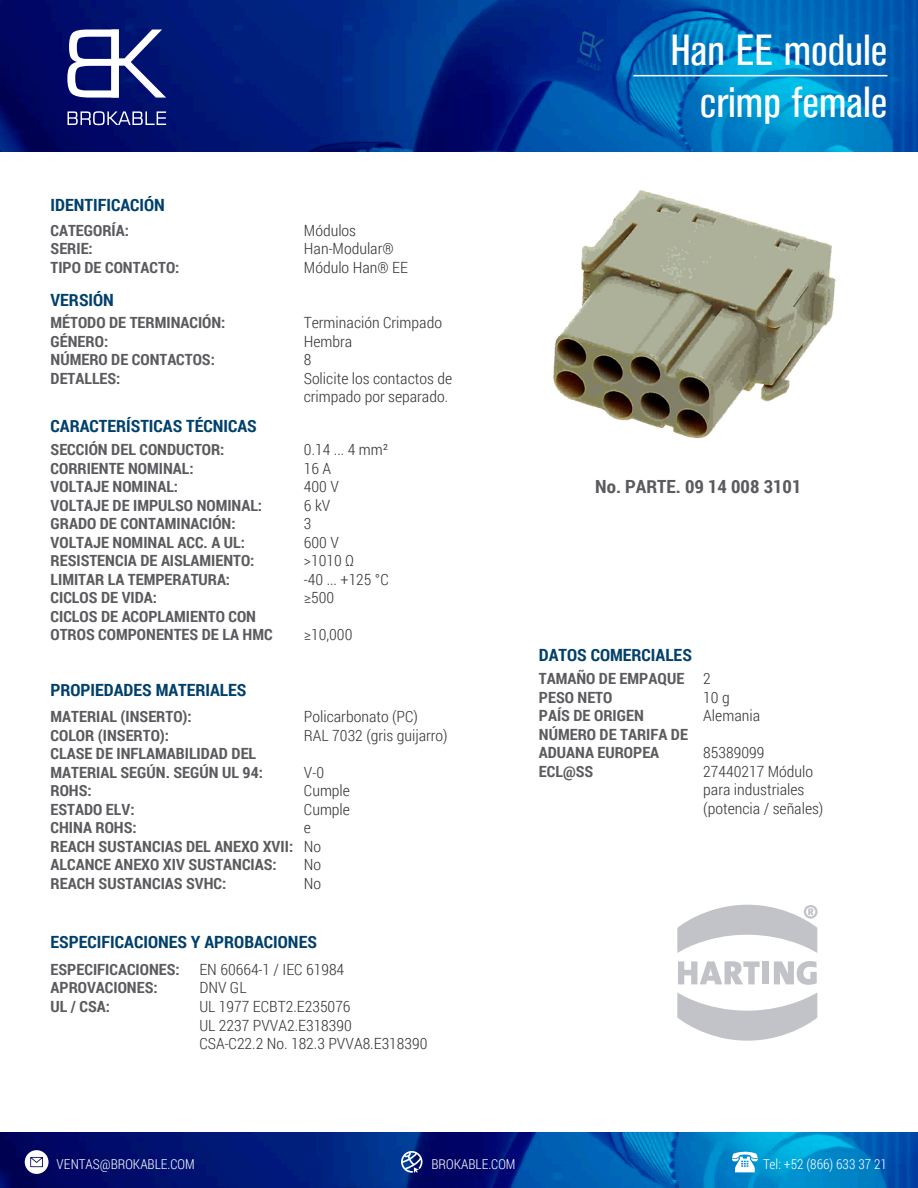
<style>
.page{position:relative;width:918px;height:1188px;background:#fff}
.page>*{position:absolute;margin:0;border:0;box-sizing:border-box;transform-origin:0 0}
.t1{font:condensed 43.35px/51.9px "Akzidenz Grotesk BE";color:#fff;text-align:right;scale:1.08 1}
.t2{font:700 18.15px "Roboto Condensed";color:#5b5b5f;scale:1.05 1}
.t3{font:700 16.8px "Roboto Condensed";color:#00406b;scale:1.05 1}
.t4{font:700 15.45px/18.5px "Roboto Condensed";color:#5b5b5f;scale:1.05 1}
.t5{font:300 15.45px/18.5px "Roboto Condensed";color:#383837;scale:1.05 1}
.t6{font:300 13.65px "Roboto Condensed";color:#fff}
</style>
<div class="page">
<img style="left:0;top:0;width:918px;height:151px">
<svg style="left:67px;top:30px;width:99px;height:68px"></svg>
<svg style="left:68px;top:111px;width:98px;height:14px"></svg>
<hr style="left:633px;top:75px;width:254px;height:1px;background:#fff">
<img style="left:0;top:1133px;width:918px;height:55px">
<svg style="left:401px;top:1151px;width:22px;height:22px"></svg>
<svg style="left:732px;top:1150px;width:26px;height:22px"></svg>
<svg style="left:25px;top:1150px;width:24px;height:24px"></svg>
<img style="left:553px;top:190px;width:283px;height:249px">
<svg style="left:678px;top:961px;width:82px;height:23px"></svg>
<div style="left:763px;top:961px;width:6px;height:23px;background:#c2c3c9"></div>
<svg style="left:774px;top:961px;width:43px;height:24px"></svg>
<svg style="left:677px;top:905px;width:141px;height:48px"></svg>
<svg style="left:677px;top:992px;width:140px;height:49px"></svg>
<p class="t3" style="left:51px;top:194px;width:110px">IDENTIFICACIÓN</p>
<p class="t4" style="left:51px;top:220px;width:124px">CATEGORÍA:<br>SERIE:<br>TIPO DE CONTACTO:</p>
<p class="t5" style="left:304px;top:220px;width:101px">Módulos<br>Han-Modular®<br>Módulo Han® EE</p>
<p class="t3" style="left:51px;top:288px;width:62px">VERSIÓN</p>
<p class="t4" style="left:51px;top:313px;width:168px">MÉTODO DE TERMINACIÓN:<br>GÉNERO:<br>NÚMERO DE CONTACTOS:<br>DETALLES:</p>
<p class="t3" style="left:51px;top:414px;width:198px">CARACTERÍSTICAS TÉCNICAS</p>
<p class="t4" style="left:51px;top:440px;width:213px">SECCIÓN DEL CONDUCTOR:<br>CORRIENTE NOMINAL:<br>VOLTAJE NOMINAL:<br>VOLTAJE DE IMPULSO NOMINAL:<br>GRADO DE CONTAMINACIÓN:<br>VOLTAJE NOMINAL ACC. A UL:<br>RESISTENCIA DE AISLAMIENTO:<br>LIMITAR LA TEMPERATURA:<br>CICLOS DE VIDA:<br>CICLOS DE ACOPLAMIENTO CON<br>OTROS COMPONENTES DE LA HMC</p>
<p class="t5" style="left:304px;top:313px;width:143px">Terminación Crimpado<br>Hembra<br>8<br>Solicite los contactos de crimpado por separado.</p>
<p class="t5" style="left:304px;top:440px;width:82px">0.14 ... 4 mm²<br>16 A<br>400 V<br>6 kV<br>3<br>600 V<br>&gt;1010 Ω<br>-40 ... +125 °C ≥500</p>
<p class="t5" style="left:304px;top:625px;width:48px">≥10,000</p>
<p class="t3" style="left:51px;top:678px;width:188px">PROPIEDADES MATERIALES</p>
<p class="t4" style="left:51px;top:707px;width:233px">MATERIAL (INSERTO):<br>COLOR (INSERTO):<br>CLASE DE INFLAMABILIDAD DEL<br>MATERIAL SEGÚN. SEGÚN UL 94:<br>ROHS:<br>ESTADO ELV:<br>CHINA ROHS:<br>REACH SUSTANCIAS DEL ANEXO XVII:<br>ALCANCE ANEXO XIV SUSTANCIAS:<br>REACH SUSTANCIAS SVHC:</p>
<p class="t5" style="left:304px;top:707px;width:138px">Policarbonato (PC)<br>RAL 7032 (gris guijarro)</p>
<p class="t5" style="left:304px;top:762px;width:45px">V-0<br>Cumple<br>Cumple e<br>No<br>No<br>No</p>
<p class="t3" style="left:51px;top:930px;width:255px">ESPECIFICACIONES Y APROBACIONES</p>
<p class="t4" style="left:51px;top:960px;width:125px">ESPECIFICACIONES:<br>APROVACIONES:<br>UL / CSA:</p>
<p class="t5" style="left:199px;top:960px;width:219px">EN 60664-1 / IEC 61984<br>DNV GL<br>UL 1977 ECBT2.E235076<br>UL 2237 PVVA2.E318390<br>CSA-C22.2 No. 182.3 PVVA8.E318390</p>
<h1 class="t1" style="left:670px;top:25px;width:202px">Han EE module crimp female</h1>
<p class="t2" style="left:595px;top:473px;width:198px">No. PARTE. 09 14 008 3101</p>
<p class="t3" style="left:539px;top:643px;width:147px">DATOS COMERCIALES</p>
<p class="t4" style="left:539px;top:669px;width:144px">TAMAÑO DE EMPAQUE<br>PESO NETO<br>PAÍS DE ORIGEN<br>NÚMERO DE TARIFA DE<br>ADUANA EUROPEA<br>ECL@SS</p>
<p class="t5" style="left:703px;top:669px;width:56px">2<br>10 g<br>Alemania</p>
<p class="t5" style="left:703px;top:743px;width:116px">85389099<br>27440217 Módulo para industriales (potencia / señales)</p>
<p class="t6" style="left:57px;top:1155px;width:140px">VENTAS@BROKABLE.COM</p>
<p class="t6" style="left:431px;top:1155px;width:86px">BROKABLE.COM</p>
<p class="t6" style="left:763px;top:1155px;width:125px">Tel: +52 (866) 633 37 21</p>
</div>
